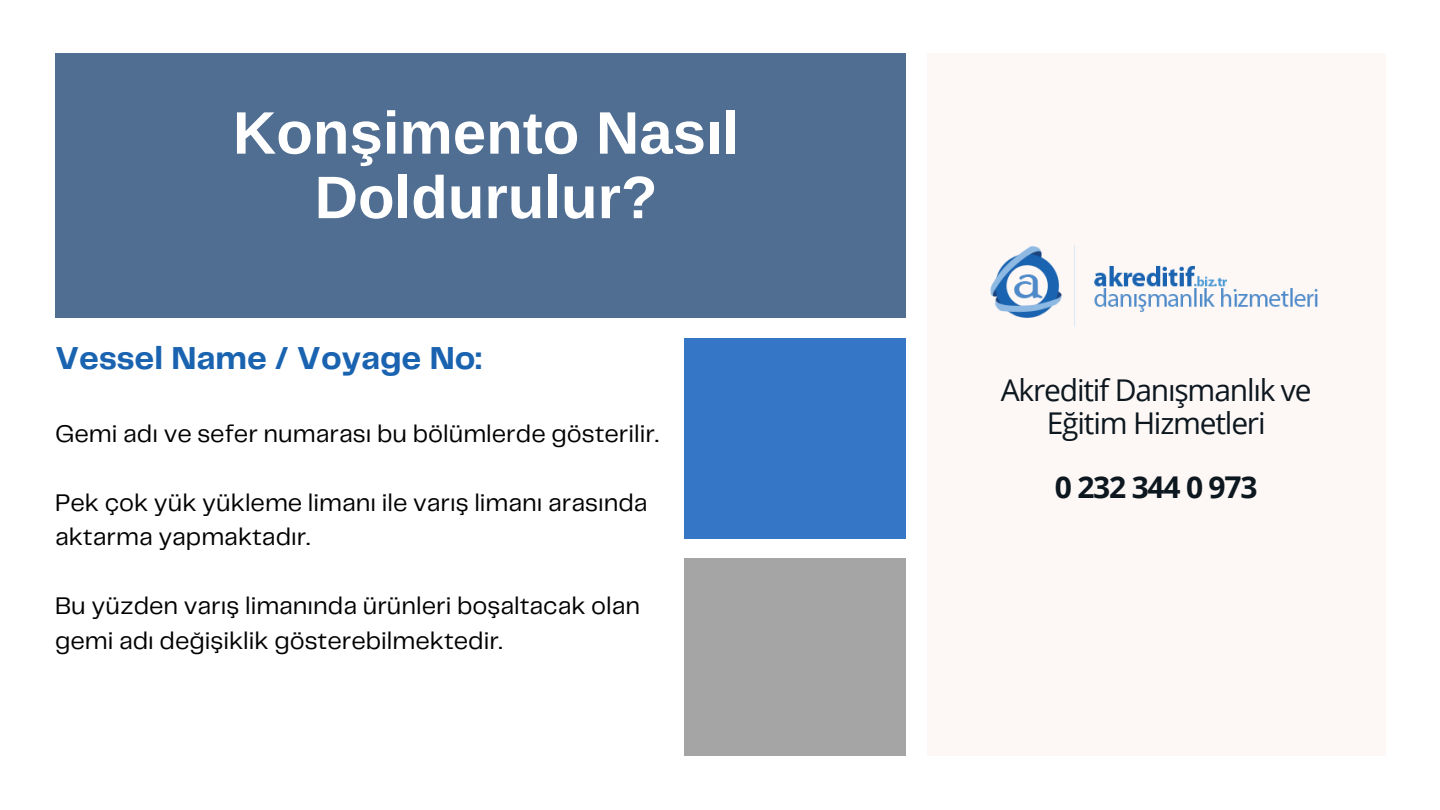
<style>
.page{position:relative;width:1440px;height:810px;background:#fff}
.page>*{position:absolute;margin:0;border:0;box-sizing:border-box;transform-origin:0 0}
.t1{font:700 60px/64.5px "Arimo";color:#fff;text-align:center}
.t2{font:700 33px "Telegraf";color:#1a63b0}
.t3{font:30px/32.2px "Open Sans";letter-spacing:-.04em;color:#0d171f;text-align:center}
.t4{font:700 30px "Open Sans";letter-spacing:-.04em;color:#0d171f}
.t5{font:25px/34.5px "Telegraf";color:#000}
</style>
<div class="page">
<div style="left:55px;top:53px;width:851px;height:265px;background:#506d92"></div>
<div style="left:684px;top:338px;width:222px;height:200px;background:#3676c7"></div>
<div style="left:684px;top:559px;width:222px;height:197px;background:#a5a5a5"></div>
<div style="left:927px;top:53px;width:459px;height:703px;background:#fdf8f6"></div>
<img style="left:990px;top:245px;width:328px;height:82px">
<h1 class="t1" style="left:233px;top:101px;width:508px">Konşimento Nasıl<br>Doldurulur?</h1>
<h2 class="t2" style="left:55px;top:344px;width:428px">Vessel Name / Voyage No:</h2>
<p class="t5" style="left:55px;top:417px;width:605px">Gemi adı ve sefer numarası bu bölümlerde gösterilir.</p>
<p class="t5" style="left:55px;top:486px;width:594px">Pek çok yük yükleme limanı ile varış limanı arasında aktarma yapmaktadır.</p>
<p class="t5" style="left:55px;top:590px;width:587px">Bu yüzden varış limanında ürünleri boşaltacak olan gemi adı değişiklik gösterebilmektedir.</p>
<p class="t3" style="left:1001px;top:374px;width:312px">Akreditif Danışmanlık ve<br>Eğitim Hizmetleri</p>
<p class="t4" style="left:1055px;top:466px;width:204px">0 232 344 0 973</p>
</div>
